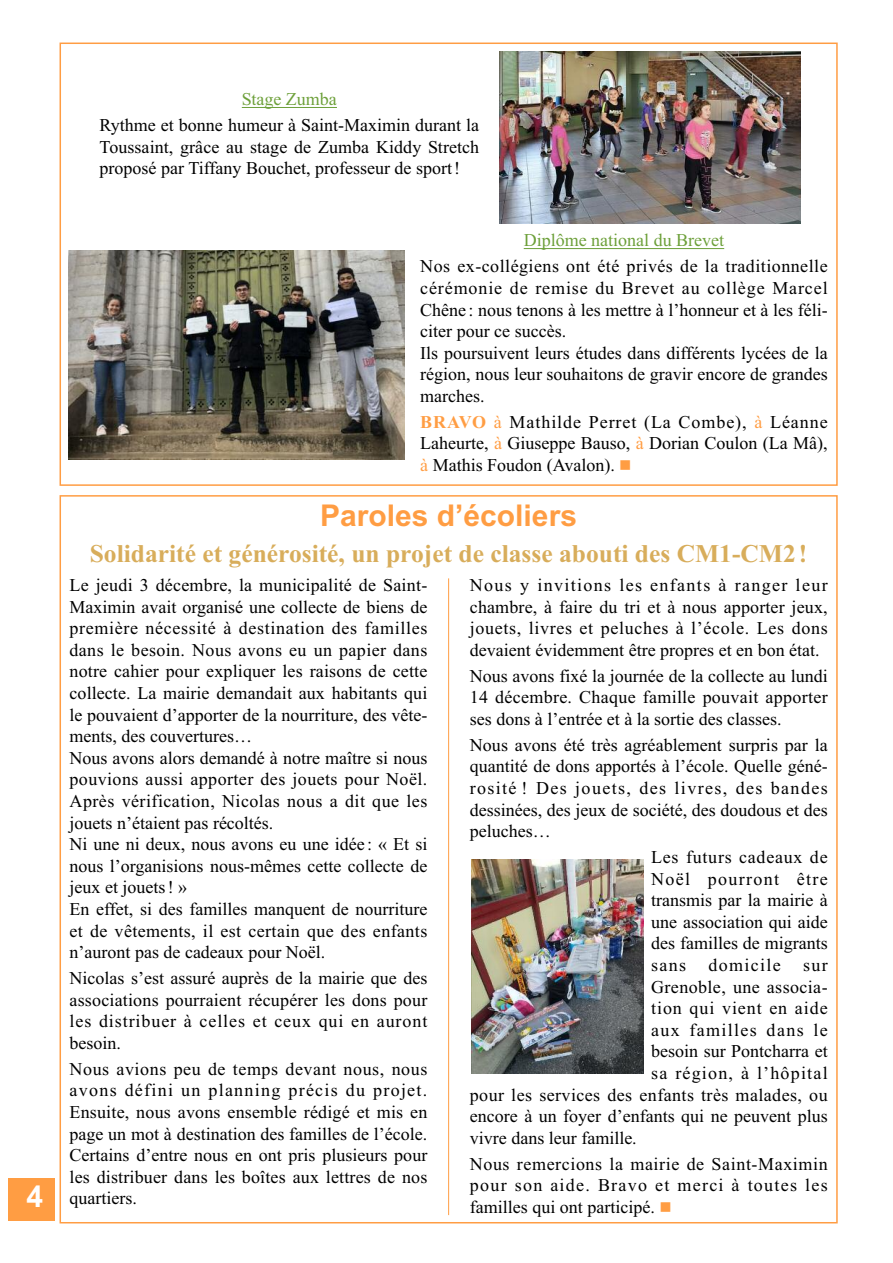
<style>
.page{position:relative;width:893px;height:1263px;background:#fff}
.page>*{position:absolute;margin:0;border:0;box-sizing:border-box;transform-origin:0 0}
.t1{font:700 30px "Arial";color:#ff9d43}
.t2{font:700 30px "Arial";color:#fff}
.t3{font:700 25.5px "Times New Roman";color:#d8ad5b}
.t4{font:18px/21.6px "Times New Roman";color:#000;text-align:justify}
.t5{font:18px "Times New Roman";letter-spacing:.075em;color:#000}
.t6{font:18px "Times New Roman";letter-spacing:.025em;color:#000}
.t7{font:18px "Times New Roman";color:#6da03a}
.t8{font:18px "Times New Roman";letter-spacing:.02em;color:#000}
.t9{font:18px "Times New Roman";letter-spacing:.065em;color:#000}
.t10{font:18px "Times New Roman";letter-spacing:.04em;color:#000}
.t11{font:18px "Times New Roman";letter-spacing:.05em;color:#000}
.s1{font-weight:700;color:#ff9d43}
.s2{color:#ff9d43}
</style>
<div class="page">
<div style="left:8px;top:1178px;width:47px;height:42px;background:#ff9d43"></div>
<div style="left:60px;top:43px;width:778px;height:443px;border:2px solid #ff9d43"></div>
<hr style="left:242px;top:107px;width:95px;height:1px;background:#6da03a">
<img style="left:499px;top:51px;width:302px;height:173px">
<img style="left:471px;top:859px;width:173px;height:214px">
<hr style="left:524px;top:248px;width:200px;height:1px;background:#6da03a">
<img style="left:68px;top:251px;width:337px;height:208px">
<hr style="left:448px;top:578px;width:1px;height:637px;background:#ff9d43">
<h1 class="t2" style="left:27px;top:1179px;width:18px">4</h1>
<p class="t7" style="left:242px;top:89px;width:97px">Stage Zumba</p>
<p class="t4" style="left:100px;top:114px;width:381px">Rythme et bonne humeur à Saint-Maximin durant la Toussaint, grâce au stage de Zumba Kiddy Stretch proposé par Tiffany Bouchet, professeur de sport!</p>
<p class="t7" style="left:524px;top:230px;width:202px">Diplôme national du Brevet</p>
<p class="t4" style="left:420px;top:255px;width:409px;text-align:left">Nos ex-collégiens ont été privés de la traditionnelle cérémonie de remise du Brevet au collège Marcel Chêne : nous tenons à les mettre à l’honneur et à les féli&shy;citer pour ce succès.<br>Ils poursuivent leurs études dans différents lycées de la région, nous leur souhaitons de gravir encore de grandes marches.</p>
<p class="t4" style="left:420px;top:411px;width:409px"><span class="s1">BRAVO</span> <span class="s2">à</span> Mathilde Perret (La Combe), <span class="s2">à</span> Léanne Laheurte, <span class="s2">à</span> Giuseppe Bauso, <span class="s2">à</span> Dorian Coulon (La Mâ), <span class="s2">à</span> Mathis Foudon (Avalon). <span class="s2">■</span></p>
<h1 class="t1" style="left:320px;top:498px;width:258px">Paroles d’écoliers</h1>
<h2 class="t3" style="left:90px;top:538px;width:719px">Solidarité et générosité, un projet de classe abouti des CM1-CM2 !</h2>
<p class="t4" style="left:70px;top:574px;width:359px;text-align:left">Le jeudi 3 décembre, la municipalité de Saint-Maximin avait organisé une collecte de biens de première nécessité à destination des familles dans le besoin. Nous avons eu un papier dans notre cahier pour expliquer les raisons de cette collecte. La mairie demandait aux habitants qui le pouvaient d’apporter de la nourriture, des vête&shy;ments, des couvertures…<br>Nous avons alors demandé à notre maître si nous pouvions aussi apporter des jouets pour Noël.<br>Après vérification, Nicolas nous a dit que les jouets n’étaient pas récoltés.<br>Ni une ni deux, nous avons eu une idée : « Et si nous l’organisions nous-mêmes cette collecte de jeux et jouets! »<br>En effet, si des familles manquent de nourriture et de vêtements, il est certain que des enfants n’auront pas de cadeaux pour Noël.</p>
<p class="t4" style="left:70px;top:967px;width:359px">Nicolas s’est assuré auprès de la mairie que des associations pourraient récupérer les dons pour les distribuer à celles et ceux qui en auront besoin.</p>
<p class="t4" style="left:70px;top:1058px;width:359px">Nous avions peu de temps devant nous, nous avons défini un planning précis du projet.<br>Ensuite, nous avons ensemble rédigé et mis en page un mot à destination des familles de l’école.<br>Certains d’entre nous en ont pris plusieurs pour les distribuer dans les boîtes aux lettres de nos quartiers.</p>
<p class="t4" style="left:470px;top:574px;width:359px">Nous y invitions les enfants à ranger leur chambre, à faire du tri et à nous apporter jeux, jouets, livres et peluches à l’école. Les dons devaient évidemment être propres et en bon état.</p>
<p class="t4" style="left:470px;top:665px;width:359px">Nous avons fixé la journée de la collecte au lundi 14 décembre. Chaque famille pouvait apporter ses dons à l’entrée et à la sortie des classes.</p>
<p class="t4" style="left:470px;top:734px;width:359px">Nous avons été très agréablement surpris par la quantité de dons apportés à l’école. Quelle géné&shy;rosité ! Des jouets, des livres, des bandes dessinées, des jeux de société, des doudous et des peluches…</p>
<p class="t10" style="left:651px;top:846px;width:178px">Les futurs cadeaux de</p>
<p class="t5" style="left:651px;top:868px;width:178px">Noël pourront être</p>
<p class="t4" style="left:651px;top:889px;width:178px">transmis par la mairie à</p>
<p class="t4" style="left:651px;top:911px;width:178px">une association qui aide</p>
<p class="t4" style="left:651px;top:932px;width:178px">des familles de migrants</p>
<p class="t5" style="left:651px;top:954px;width:178px">sans domicile sur</p>
<p class="t8" style="left:651px;top:976px;width:178px">Grenoble, une associa-</p>
<p class="t11" style="left:651px;top:997px;width:178px">tion qui vient en aide</p>
<p class="t5" style="left:651px;top:1019px;width:178px">aux familles dans le</p>
<p class="t4" style="left:651px;top:1040px;width:178px">besoin sur Pontcharra et</p>
<p class="t9" style="left:651px;top:1062px;width:178px">sa région, à l’hôpital</p>
<p class="t6" style="left:470px;top:1084px;width:359px">pour les services des enfants très malades, ou</p>
<p class="t4" style="left:470px;top:1105px;width:359px">encore à un foyer d’enfants qui ne peuvent plus</p>
<p class="t4" style="left:470px;top:1127px;width:168px">vivre dans leur famille.</p>
<p class="t4" style="left:470px;top:1152px;width:359px">Nous remercions la mairie de Saint-Maximin pour son aide. Bravo et merci à toutes les familles qui ont participé. <span class="s2">■</span></p>
</div>
